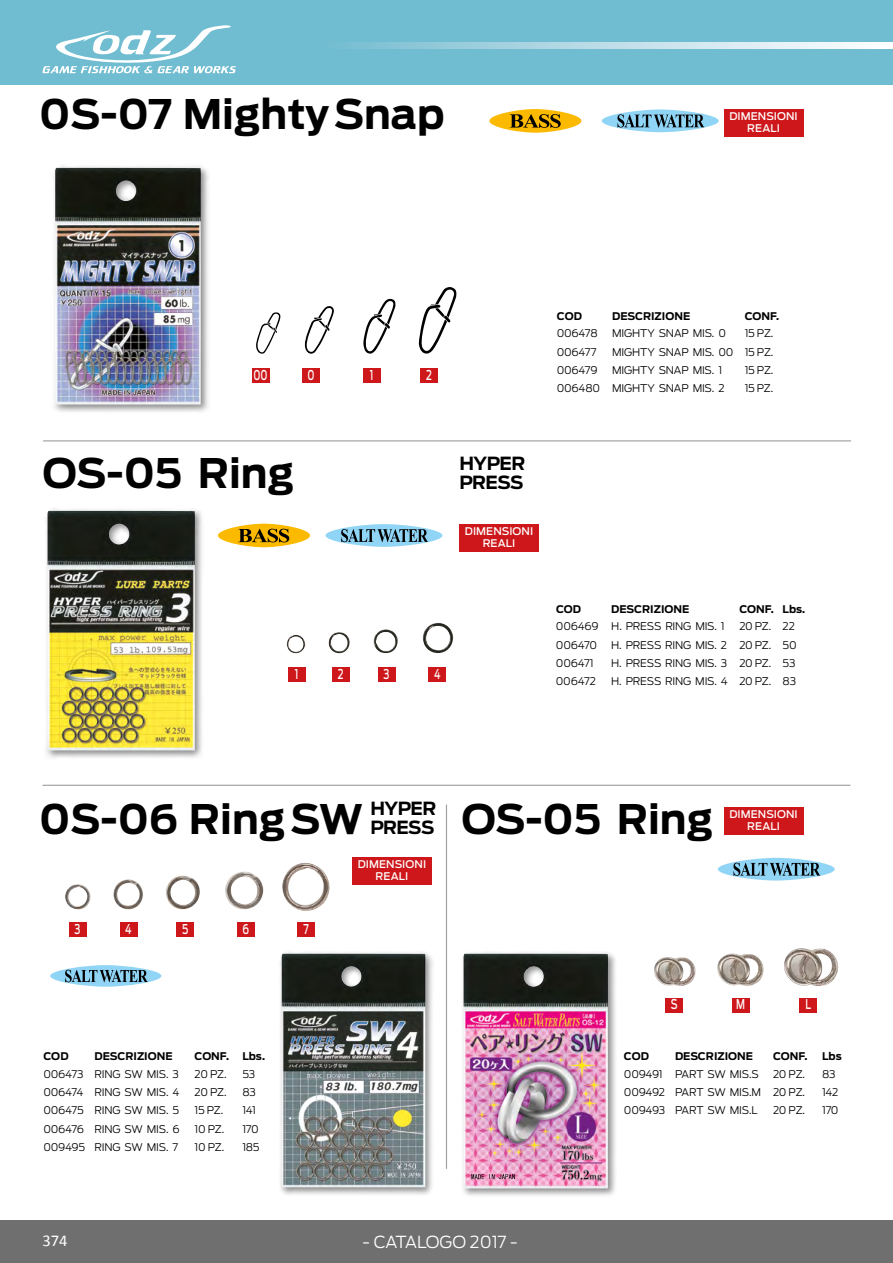
<style>
.page{position:relative;width:893px;height:1263px;background:#fff}
.page>*{position:absolute;margin:0;border:0;box-sizing:border-box;transform-origin:0 0}
.t1{font:700 40.5px "Ford Antenna";color:#000}
.t2{font:700 18px/19.5px "Ford Antenna";letter-spacing:-.035em;color:#000}
.t3{font:300 16.5px "Ford Antenna";letter-spacing:-.01em;color:#fff}
.t4{font:16.5px "Calibri";color:#fff}
.t5{font:500 13.5px "Ford Antenna";color:#fff;scale:.7 1}
.t6{font:300 10.5px "Ford Antenna";letter-spacing:-.025em;color:#000}
.t7{font:700 10.5px "Ford Antenna";color:#000}
.t8{font:500 10.5px/12px "Ford Antenna";letter-spacing:.01em;color:#fff;text-align:center}
</style>
<div class="page">
<div style="left:0;top:0;width:893px;height:85px;background:#70bcd0"></div>
<svg style="left:354px;top:43px;width:539px;height:6px;background:#c0dfe9"></svg>
<div style="left:0;top:1220px;width:893px;height:43px;background:#706f6f"></div>
<svg style="left:43px;top:25px;width:193px;height:48px"></svg>
<hr style="left:43px;top:440px;width:808px;height:1px;background:#9d9d9c">
<svg style="left:602px;top:110px;width:117px;height:22px"></svg>
<svg style="left:617px;top:114px;width:87px;height:14px"></svg>
<svg style="left:50px;top:965px;width:111px;height:22px"></svg>
<svg style="left:65px;top:970px;width:83px;height:12px"></svg>
<svg style="left:325px;top:524px;width:117px;height:23px"></svg>
<svg style="left:341px;top:529px;width:87px;height:13px"></svg>
<svg style="left:718px;top:858px;width:117px;height:22px"></svg>
<svg style="left:733px;top:863px;width:87px;height:13px"></svg>
<svg style="left:489px;top:109px;width:92px;height:24px"></svg>
<svg style="left:510px;top:114px;width:51px;height:14px"></svg>
<svg style="left:218px;top:524px;width:92px;height:23px"></svg>
<svg style="left:238px;top:529px;width:51px;height:13px"></svg>
<div style="left:724px;top:109px;width:79px;height:28px;background:#cd171a"></div>
<div style="left:352px;top:857px;width:80px;height:28px;background:#cd171a"></div>
<div style="left:459px;top:524px;width:80px;height:28px;background:#cd171a"></div>
<div style="left:724px;top:807px;width:79px;height:28px;background:#cd171a"></div>
<hr style="left:43px;top:785px;width:807px;height:1px;background:#9d9d9c">
<hr style="left:446px;top:804px;width:1px;height:365px;background:#9d9d9c">
<div style="left:52px;top:165px;width:158px;height:249px;background:#000;opacity:.45"></div>
<img style="left:55px;top:168px;width:146px;height:236px">
<div style="left:252px;top:368px;width:17px;height:15px;background:#cd171a"></div>
<div style="left:302px;top:368px;width:18px;height:15px;background:#cd171a"></div>
<div style="left:363px;top:368px;width:18px;height:15px;background:#cd171a"></div>
<div style="left:420px;top:368px;width:18px;height:15px;background:#cd171a"></div>
<svg style="left:418px;top:287px;width:39px;height:67px"></svg>
<svg style="left:363px;top:298px;width:33px;height:56px"></svg>
<svg style="left:304px;top:306px;width:30px;height:48px"></svg>
<svg style="left:256px;top:312px;width:24px;height:42px"></svg>
<div style="left:288px;top:668px;width:18px;height:14px;background:#cd171a"></div>
<div style="left:332px;top:668px;width:17px;height:14px;background:#cd171a"></div>
<div style="left:378px;top:668px;width:17px;height:14px;background:#cd171a"></div>
<div style="left:429px;top:668px;width:17px;height:14px;background:#cd171a"></div>
<div style="left:666px;top:998px;width:17px;height:14px;background:#cd171a"></div>
<div style="left:732px;top:998px;width:17px;height:14px;background:#cd171a"></div>
<div style="left:799px;top:998px;width:18px;height:14px;background:#cd171a"></div>
<div style="left:44px;top:508px;width:161px;height:252px;background:#000;opacity:.45"></div>
<img style="left:48px;top:511px;width:147px;height:239px">
<div style="left:278px;top:950px;width:157px;height:246px;background:#000;opacity:.45"></div>
<img style="left:282px;top:954px;width:143px;height:233px">
<div style="left:460px;top:950px;width:157px;height:248px;background:#000;opacity:.45"></div>
<img style="left:464px;top:954px;width:144px;height:234px">
<img style="left:471px;top:1174px;width:44px;height:5px">
<img style="left:287px;top:635px;width:18px;height:18px">
<img style="left:329px;top:632px;width:21px;height:21px">
<img style="left:374px;top:629px;width:24px;height:24px">
<img style="left:423px;top:623px;width:30px;height:30px">
<img style="left:784px;top:948px;width:55px;height:38px">
<img style="left:717px;top:954px;width:47px;height:32px">
<img style="left:654px;top:957px;width:42px;height:29px">
<div style="left:69px;top:922px;width:17px;height:15px;background:#cd171a"></div>
<div style="left:120px;top:922px;width:17px;height:15px;background:#cd171a"></div>
<div style="left:176px;top:922px;width:18px;height:15px;background:#cd171a"></div>
<div style="left:237px;top:922px;width:17px;height:15px;background:#cd171a"></div>
<div style="left:297px;top:922px;width:18px;height:15px;background:#cd171a"></div>
<img style="left:65px;top:884px;width:26px;height:25px">
<img style="left:113px;top:879px;width:30px;height:30px">
<img style="left:166px;top:875px;width:34px;height:34px">
<img style="left:225px;top:871px;width:38px;height:38px">
<img style="left:282px;top:863px;width:47px;height:48px">
<h1 class="t1" style="left:39px;top:78px;width:407px">0S-07 Mighty Snap</h1>
<p class="t8" style="left:729px;top:109px;width:70px">DIMENSIONI<br>REALI</p>
<p class="t5" style="left:254px;top:363px;width:22px">00</p>
<p class="t5" style="left:308px;top:363px;width:12px">0</p>
<p class="t5" style="left:370px;top:363px;width:7px">1</p>
<p class="t5" style="left:426px;top:363px;width:10px">2</p>
<p class="t7" style="left:557px;top:306px;width:27px">COD</p>
<p class="t7" style="left:612px;top:306px;width:80px">DESCRIZIONE</p>
<p class="t7" style="left:745px;top:306px;width:36px">CONF.</p>
<p class="t6" style="left:557px;top:325px;width:42px">006478</p>
<p class="t6" style="left:612px;top:325px;width:115px">MIGHTY SNAP MIS. 0</p>
<p class="t6" style="left:745px;top:325px;width:30px">15 PZ.</p>
<p class="t6" style="left:557px;top:343px;width:41px">006477</p>
<p class="t6" style="left:612px;top:343px;width:163px">MIGHTY SNAP MIS. 00 15 PZ.</p>
<p class="t6" style="left:557px;top:361px;width:42px">006479</p>
<p class="t6" style="left:612px;top:361px;width:112px">MIGHTY SNAP MIS. 1</p>
<p class="t6" style="left:745px;top:361px;width:30px">15 PZ.</p>
<p class="t6" style="left:557px;top:380px;width:169px">006480 MIGHTY SNAP MIS. 2</p>
<p class="t6" style="left:745px;top:380px;width:30px">15 PZ.</p>
<h1 class="t1" style="left:43px;top:436px;width:253px">OS-05 Ring</h1>
<h2 class="t2" style="left:459px;top:451px;width:67px">HYPER<br>PRESS</h2>
<p class="t8" style="left:465px;top:524px;width:70px">DIMENSIONI<br>REALI</p>
<p class="t5" style="left:295px;top:662px;width:7px">1</p>
<p class="t5" style="left:338px;top:662px;width:10px">2</p>
<p class="t5" style="left:384px;top:662px;width:10px">3</p>
<p class="t5" style="left:434px;top:662px;width:11px">4</p>
<p class="t7" style="left:556px;top:599px;width:27px">COD</p>
<p class="t7" style="left:611px;top:599px;width:80px">DESCRIZIONE</p>
<p class="t7" style="left:739px;top:599px;width:67px">CONF. Lbs.</p>
<p class="t6" style="left:556px;top:618px;width:170px">006469 H. PRESS RING MIS. 1</p>
<p class="t6" style="left:739px;top:618px;width:57px">20 PZ. 22</p>
<p class="t6" style="left:556px;top:636px;width:43px">006470</p>
<p class="t6" style="left:611px;top:636px;width:187px">H. PRESS RING MIS. 2 20 PZ. 50</p>
<p class="t6" style="left:556px;top:654px;width:39px">006471</p>
<p class="t6" style="left:611px;top:654px;width:186px">H. PRESS RING MIS. 3 20 PZ. 53</p>
<p class="t6" style="left:556px;top:673px;width:41px">006472</p>
<p class="t6" style="left:611px;top:673px;width:186px">H. PRESS RING MIS. 4 20 PZ. 83</p>
<h1 class="t1" style="left:39px;top:782px;width:325px">0S-06 Ring SW</h1>
<h2 class="t2" style="left:370px;top:797px;width:67px">HYPER<br>PRESS</h2>
<p class="t5" style="left:75px;top:917px;width:10px">3</p>
<p class="t5" style="left:125px;top:917px;width:11px">4</p>
<p class="t5" style="left:182px;top:917px;width:10px">5</p>
<p class="t5" style="left:242px;top:917px;width:11px">6</p>
<p class="t5" style="left:303px;top:917px;width:9px">7</p>
<p class="t7" style="left:43px;top:1046px;width:27px">COD</p>
<p class="t7" style="left:95px;top:1046px;width:80px">DESCRIZIONE</p>
<p class="t7" style="left:195px;top:1046px;width:36px">CONF.</p>
<p class="t7" style="left:242px;top:1046px;width:24px">Lbs.</p>
<p class="t6" style="left:43px;top:1065px;width:137px">006473 RING SW MIS. 3</p>
<p class="t6" style="left:195px;top:1065px;width:33px">20 PZ.</p>
<p class="t6" style="left:242px;top:1065px;width:14px">53</p>
<p class="t6" style="left:43px;top:1083px;width:137px">006474 RING SW MIS. 4</p>
<p class="t6" style="left:195px;top:1083px;width:33px">20 PZ.</p>
<p class="t6" style="left:242px;top:1083px;width:15px">83</p>
<p class="t6" style="left:43px;top:1101px;width:137px">006475 RING SW MIS. 5</p>
<p class="t6" style="left:195px;top:1101px;width:30px">15 PZ.</p>
<p class="t6" style="left:242px;top:1101px;width:15px">141</p>
<p class="t6" style="left:43px;top:1120px;width:138px">006476 RING SW MIS. 6</p>
<p class="t6" style="left:195px;top:1120px;width:31px">10 PZ.</p>
<p class="t6" style="left:242px;top:1120px;width:18px">170</p>
<p class="t6" style="left:43px;top:1138px;width:136px">009495 RING SW MIS. 7</p>
<p class="t6" style="left:195px;top:1138px;width:31px">10 PZ.</p>
<p class="t6" style="left:242px;top:1138px;width:19px">185</p>
<p class="t8" style="left:358px;top:857px;width:70px">DIMENSIONI<br>REALI</p>
<h1 class="t1" style="left:461px;top:782px;width:253px">OS-05 Ring</h1>
<p class="t8" style="left:729px;top:807px;width:70px">DIMENSIONI<br>REALI</p>
<p class="t5" style="left:671px;top:993px;width:11px">S</p>
<p class="t5" style="left:736px;top:993px;width:14px">M</p>
<p class="t5" style="left:805px;top:993px;width:10px">L</p>
<p class="t7" style="left:624px;top:1046px;width:27px">COD</p>
<p class="t7" style="left:675px;top:1046px;width:80px">DESCRIZIONE</p>
<p class="t7" style="left:773px;top:1046px;width:36px">CONF.</p>
<p class="t7" style="left:822px;top:1046px;width:21px">Lbs</p>
<p class="t6" style="left:624px;top:1065px;width:136px">009491 PART SW MIS.S</p>
<p class="t6" style="left:773px;top:1065px;width:33px">20 PZ.</p>
<p class="t6" style="left:822px;top:1065px;width:15px">83</p>
<p class="t6" style="left:624px;top:1083px;width:183px">009492 PART SW MIS.M 20 PZ.</p>
<p class="t6" style="left:822px;top:1083px;width:18px">142</p>
<p class="t6" style="left:624px;top:1101px;width:135px">009493 PART SW MIS.L</p>
<p class="t6" style="left:773px;top:1101px;width:33px">20 PZ.</p>
<p class="t6" style="left:822px;top:1101px;width:18px">170</p>
<h3 class="t4" style="left:43px;top:1230px;width:27px">374</h3>
<h3 class="t3" style="left:362px;top:1228px;width:157px">- CATALOGO 2017 -</h3>
</div>
